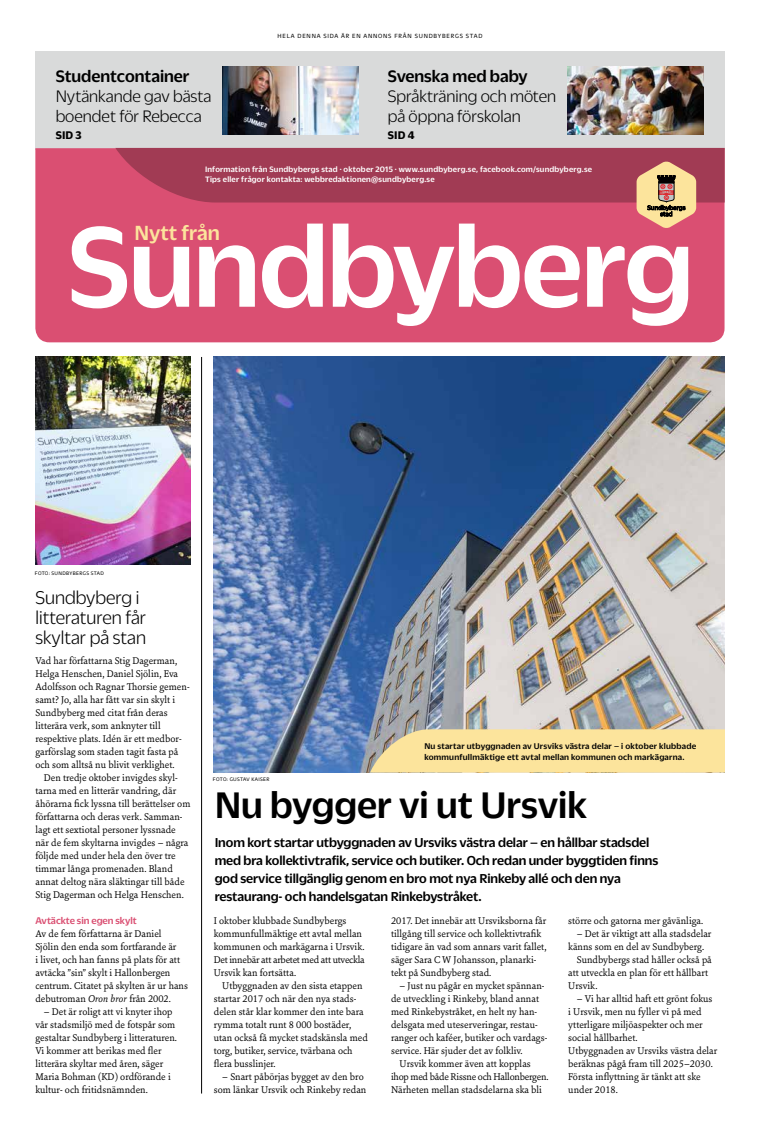
<style>
.page{position:relative;width:760px;height:1129px;background:#fff}
.page>*{position:absolute;margin:0;border:0;box-sizing:border-box;transform-origin:0 0}
.t1{font:500 123.4px "Duplicate Sans";letter-spacing:-.02em;color:#fff}
.t2{font:500 40px "Duplicate Sans";color:#000}
.t3{font:500 22.2px "Duplicate Sans";letter-spacing:-.005em;color:#fce49c}
.t4{font:300 20px/20px "Duplicate Sans";color:#000}
.t5{font:300 18px/20px "Duplicate Sans";color:#000}
.t6{font:500 18px "Duplicate Sans";color:#000}
.t7{font:500 14px/18px "Duplicate Sans";letter-spacing:-.005em;color:#000}
.t8{font:700 12px "Duplicate Sans";letter-spacing:.01em;color:#000}
.t9{font:10.5px/13px "Sina Nova";color:#000}
.t10{font:10.5px "Sina Nova";letter-spacing:-.025em;color:#000}
.t11{font:500 10.5px "Duplicate Sans";color:#da4f72}
.t12{font:500 9px/10.8px "Duplicate Sans";letter-spacing:.025em;color:#000}
.t13{font:500 8.5px/10.2px "Duplicate Sans";letter-spacing:.025em;color:#fff}
.t14{font:6.5px "Duplicate Sans";letter-spacing:.12em;color:#000}
.t15{font:5.5px "Duplicate Sans";letter-spacing:.06em;color:#000}
.s1{font-style:italic}
</style>
<div class="page">
<div style="left:35px;top:52px;width:689px;height:98px;background:#d9dada"></div>
<div style="left:35px;top:148px;width:689px;height:194px;background:#da4f72"></div>
<svg style="left:115px;top:148px;width:609px;height:80px;background:#b74961"></svg>
<img style="left:35px;top:357px;width:155px;height:207px">
<hr style="left:201px;top:357px;width:1px;height:736px;background:#000">
<img style="left:223px;top:67px;width:136px;height:68px">
<img style="left:567px;top:67px;width:136px;height:68px">
<img style="left:214px;top:357px;width:510px;height:415px">
<svg style="left:370px;top:729px;width:355px;height:43px;background:#f6df9c"></svg>
<h3 class="t6" style="left:56px;top:64px;width:135px">Studentcontainer</h3>
<h3 class="t5" style="left:56px;top:85px;width:157px">Nytänkande gav bästa boendet för Rebecca</h3>
<p class="t8" style="left:56px;top:127px;width:28px">SID 3</p>
<p class="t14" style="left:277px;top:32px;width:206px">HELA DENNA SIDA ÄR EN ANNONS FRÅN SUNDBYBERGS STAD</p>
<h3 class="t6" style="left:388px;top:64px;width:141px">Svenska med baby</h3>
<h3 class="t5" style="left:388px;top:85px;width:170px">Språkträning och möten på öppna förskolan</h3>
<p class="t8" style="left:388px;top:127px;width:28px">SID 4</p>
<p class="t13" style="left:205px;top:164px;width:388px">Information från Sundbybergs stad · oktober 2015 · www.sundbyberg.se, facebook.com/sundbyberg.se<br>Tips eller frågor kontakta: webbredaktionen@sundbyberg.se</p>
<h1 class="t1" style="left:68px;top:184px;width:627px">Sundbyberg</h1>
<h3 class="t3" style="left:134px;top:218px;width:87px">Nytt från</h3>
<p class="t15" style="left:35px;top:569px;width:71px">FOTO: SUNDBYBERGS STAD</p>
<h3 class="t4" style="left:35px;top:586px;width:112px">Sundbyberg i litteraturen får skyltar på stan</h3>
<p class="t9" style="left:35px;top:653px;width:156px">Vad har författarna Stig Dagerman, Helga Henschen, Daniel Sjölin, Eva Adolfsson och Ragnar Thorsie gemen&shy;samt? Jo, alla har fått var sin skylt i Sundbyberg med citat från deras litterära verk, som anknyter till respektive plats. Idén är ett medbor&shy;garförslag som staden tagit fasta på och som alltså nu blivit verklighet.</p>
<p class="t9" style="left:35px;top:770px;width:156px;text-indent:9px">Den tredje oktober invigdes skyl&shy;tarna med en litterär vandring, där åhörarna fick lyssna till berättelser om författarna och deras verk. Samman&shy;lagt ett sextiotal personer lyssnade när de fem skyltarna invigdes – några följde med under hela den över tre timmar långa promenaden. Bland annat deltog nära släktingar till både Stig Dagerman och Helga Henschen.</p>
<p class="t11" style="left:35px;top:913px;width:103px">Avtäckte sin egen skylt</p>
<p class="t9" style="left:35px;top:926px;width:154px">Av de fem författarna är Daniel<br>Sjölin den enda som fortfarande är<br>i livet, och han fanns på plats för att avtäcka ”sin” skylt i Hallonbergen centrum. Citatet på skylten är ur hans debutroman <span class="s1">Oron bror</span> från 2002.</p>
<p class="t9" style="left:35px;top:1004px;width:143px;text-indent:9px">– Det är roligt att vi knyter ihop vår stadsmiljö med de fotspår som gestaltar Sundbyberg i litteraturen.<br>Vi kommer att berikas med fler litterära skyltar med åren, säger<br>Maria Bohman (KD) ordförande i kultur- och fritidsnämnden.</p>
<p class="t15" style="left:213px;top:776px;width:58px">FOTO: GUSTAV KAISER</p>
<p class="t12" style="left:424px;top:740px;width:273px">Nu startar utbyggnaden av Ursviks västra delar – i oktober klubbade kommunfullmäktige ett avtal mellan kommunen och markägarna.</p>
<h2 class="t2" style="left:215px;top:778px;width:374px">Nu bygger vi ut Ursvik</h2>
<p class="t7" style="left:215px;top:831px;width:445px">Inom kort startar utbyggnaden av Ursviks västra delar – en hållbar stadsdel med bra kollektivtrafik, service och butiker. Och redan under byggtiden finns god service tillgänglig genom en bro mot nya Rinkeby allé och den nya restaurang- och handelsgatan Rinkebystråket.</p>
<p class="t9" style="left:214px;top:913px;width:152px">I oktober klubbade Sundbybergs kommunfullmäktige ett avtal mellan kommunen och markägarna i Ursvik.<br>Det innebär att arbetet med att utveckla Ursvik kan fortsätta.</p>
<p class="t9" style="left:214px;top:978px;width:156px;text-indent:9px">Utbyggnaden av den sista etappen startar 2017 och när den nya stads&shy;delen står klar kommer den inte bara rymma totalt runt 8 000 bostäder, utan också få mycket stadskänsla med torg, butiker, service, tvärbana och flera busslinjer.</p>
<p class="t9" style="left:214px;top:1069px;width:154px;text-align:center">– Snart påbörjas bygget av den bro som länkar Ursvik och Rinkeby redan</p>
<p class="t9" style="left:391px;top:913px;width:157px">2017. Det innebär att Ursviksborna får tillgång till service och kollektivtrafik tidigare än vad som annars varit fallet, säger Sara C W Johansson, planarki&shy;tekt på Sundbyberg stad.</p>
<p class="t9" style="left:399px;top:978px;width:146px">– Just nu pågår en mycket spännan-</p>
<p class="t9" style="left:391px;top:991px;width:149px">de utveckling i Rinkeby, bland annat</p>
<p class="t9" style="left:391px;top:1004px;width:148px">med Rinkebystråket, en helt ny han-</p>
<p class="t9" style="left:391px;top:1017px;width:148px">delsgata med uteserveringar, restau-</p>
<p class="t9" style="left:391px;top:1030px;width:158px">ranger och kaféer, butiker och vardags-</p>
<p class="t9" style="left:391px;top:1043px;width:133px">service. Här sjuder det av folkliv.</p>
<p class="t9" style="left:399px;top:1056px;width:133px">Ursvik kommer även att kopplas</p>
<p class="t10" style="left:391px;top:1069px;width:159px">ihop med både Rissne och Hallonbergen.</p>
<p class="t9" style="left:391px;top:1082px;width:152px">Närheten mellan stadsdelarna ska bli</p>
<p class="t9" style="left:568px;top:913px;width:137px">större och gatorna mer gåvänliga.</p>
<p class="t9" style="left:577px;top:926px;width:136px">– Det är viktigt att alla stadsdelar</p>
<p class="t9" style="left:568px;top:939px;width:137px">känns som en del av Sundbyberg.</p>
<p class="t9" style="left:577px;top:952px;width:137px">Sundbybergs stad håller också på</p>
<p class="t9" style="left:568px;top:965px;width:141px">att utveckla en plan för ett hållbart</p>
<p class="t9" style="left:568px;top:978px;width:31px">Ursvik.</p>
<p class="t9" style="left:568px;top:991px;width:151px;text-indent:9px">– Vi har alltid haft ett grönt fokus i Ursvik, men nu fyller vi på med ytterligare miljöaspekter och mer social hållbarhet.<br>Utbyggnaden av Ursviks västra delar beräknas pågå fram till 2025–2030.<br>Första inflyttning är tänkt att ske under 2018.</p>
</div>
